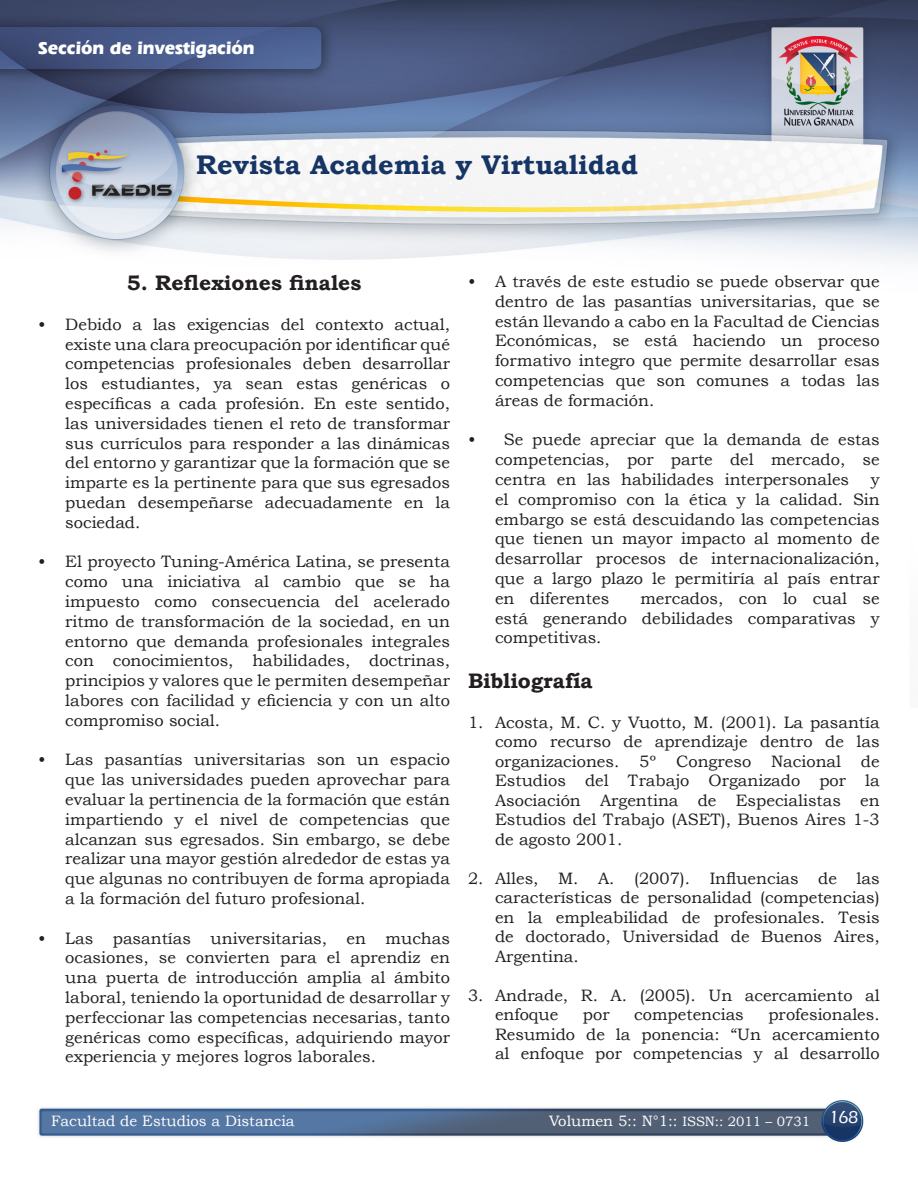
<style>
.page{position:relative;width:918px;height:1188px;background:#fff}
.page>*{position:absolute;margin:0;border:0;box-sizing:border-box;transform-origin:0 0}
.t1{font:700 27px "Bookman Old Style";color:#163564}
.Sub_titulos{font:700 21px "Bookman Old Style";color:#231f20}
.t2{font:700 18px "Eras IT Cby BT";color:#fff}
.t3{font:500 18px "Eras ITC";color:#fff}
.t4{font:16.5px/19.8px "Bookman Old Style";color:#231f20;text-align:justify}
.t5{font:15px "Bookman Old Style";color:#fff}
.s1{font-size:13.5px}
</style>
<div class="page">
<img style="left:0;top:0;width:918px;height:1142px">
<p class="t2" style="left:38px;top:37px;width:218px">Sección de investigación</p>
<h1 class="t1" style="left:196px;top:149px;width:443px">Revista Academia y Virtualidad</h1>
<p class="Sub_titulos" style="left:127px;top:270px;width:236px">5. Reflexiones finales</p>
<p class="t4" style="left:65px;top:314px;width:386px;text-indent:-27px">• Debido a las exigencias del contexto actual, existe una clara preocupación por identificar qué competencias profesionales deben desarrollar los estudiantes, ya sean estas genéricas o específicas a cada profesión. En este sentido, las universidades tienen el reto de transformar sus currículos para responder a las dinámicas del entorno y garantizar que la formación que se imparte es la pertinente para que sus egresados puedan desempeñarse adecuadamente en la sociedad.</p>
<p class="t4" style="left:65px;top:552px;width:386px;text-indent:-27px">• El proyecto Tuning-América Latina, se presenta como una iniciativa al cambio que se ha impuesto como consecuencia del acelerado ritmo de transformación de la sociedad, en un entorno que demanda profesionales integrales con conocimientos, habilidades, doctrinas, principios y valores que le permiten desempeñar labores con facilidad y eficiencia y con un alto compromiso social.</p>
<p class="t4" style="left:65px;top:750px;width:386px;text-indent:-27px">• Las pasantías universitarias son un espacio que las universidades pueden aprovechar para evaluar la pertinencia de la formación que están impartiendo y el nivel de competencias que alcanzan sus egresados. Sin embargo, se debe realizar una mayor gestión alrededor de estas ya que algunas no contribuyen de forma apropiada a la formación del futuro profesional.</p>
<p class="t4" style="left:65px;top:928px;width:386px;text-indent:-27px">• Las pasantías universitarias, en muchas ocasiones, se convierten para el aprendiz en una puerta de introducción amplia al ámbito laboral, teniendo la oportunidad de desarrollar y perfeccionar las competencias necesarias, tanto genéricas como específicas, adquiriendo mayor experiencia y mejores logros laborales.</p>
<p class="t4" style="left:495px;top:271px;width:386px;text-indent:-27px">• A través de este estudio se puede observar que dentro de las pasantías universitarias, que se están llevando a cabo en la Facultad de Ciencias Económicas, se está haciendo un proceso formativo integro que permite desarrollar esas competencias que son comunes a todas las áreas de formación.</p>
<p class="t4" style="left:495px;top:430px;width:386px;text-indent:-27px">• Se puede apreciar que la demanda de estas competencias, por parte del mercado, se centra en las habilidades interpersonales</p>
<p class="t4" style="left:495px;top:469px;width:386px;text-indent:376px">y el compromiso con la ética y la calidad. Sin embargo se está descuidando las competencias que tienen un mayor impacto al momento de desarrollar procesos de internacionalización, que a largo plazo le permitiría al país entrar en diferentes</p>
<p class="t4" style="left:495px;top:588px;width:386px;text-indent:145px">mercados, con lo cual se está generando debilidades comparativas y competitivas.</p>
<p class="Sub_titulos" style="left:468px;top:669px;width:126px">Bibliografía</p>
<p class="t4" style="left:495px;top:712px;width:386px;text-indent:-27px">1. Acosta, M. C. y Vuotto, M. (2001). La pasantía como recurso de aprendizaje dentro de las organizaciones. 5º Congreso Nacional de Estudios del Trabajo Organizado por la Asociación Argentina de Especialistas en Estudios del Trabajo (ASET), Buenos Aires 1-3 de agosto 2001.</p>
<p class="t4" style="left:495px;top:868px;width:386px;text-indent:-27px">2. Alles, M. A. (2007). Influencias de las características de personalidad (competencias) en la empleabilidad de profesionales. Tesis de doctorado, Universidad de Buenos Aires, Argentina.</p>
<p class="t4" style="left:495px;top:985px;width:386px;text-indent:-27px">3. Andrade, R. A. (2005). Un acercamiento al enfoque</p>
<p class="t4" style="left:495px;top:1005px;width:386px;text-indent:273px">profesionales.<br>Resumido de la ponencia: “Un acercamiento al enfoque por competencias y al desarrollo</p>
<p class="t4" style="left:583px;top:1005px;width:28px">por</p>
<p class="t4" style="left:634px;top:1005px;width:111px">competencias</p>
<p class="t5" style="left:51px;top:1113px;width:245px">Facultad de Estudios a Distancia</p>
<p class="t5" style="left:549px;top:1113px;width:263px">Volumen 5:: N°1:: <span class="s1">ISSN:: 2011 – 0731</span></p>
<p class="t3" style="left:829px;top:1107px;width:31px">168</p>
</div>
